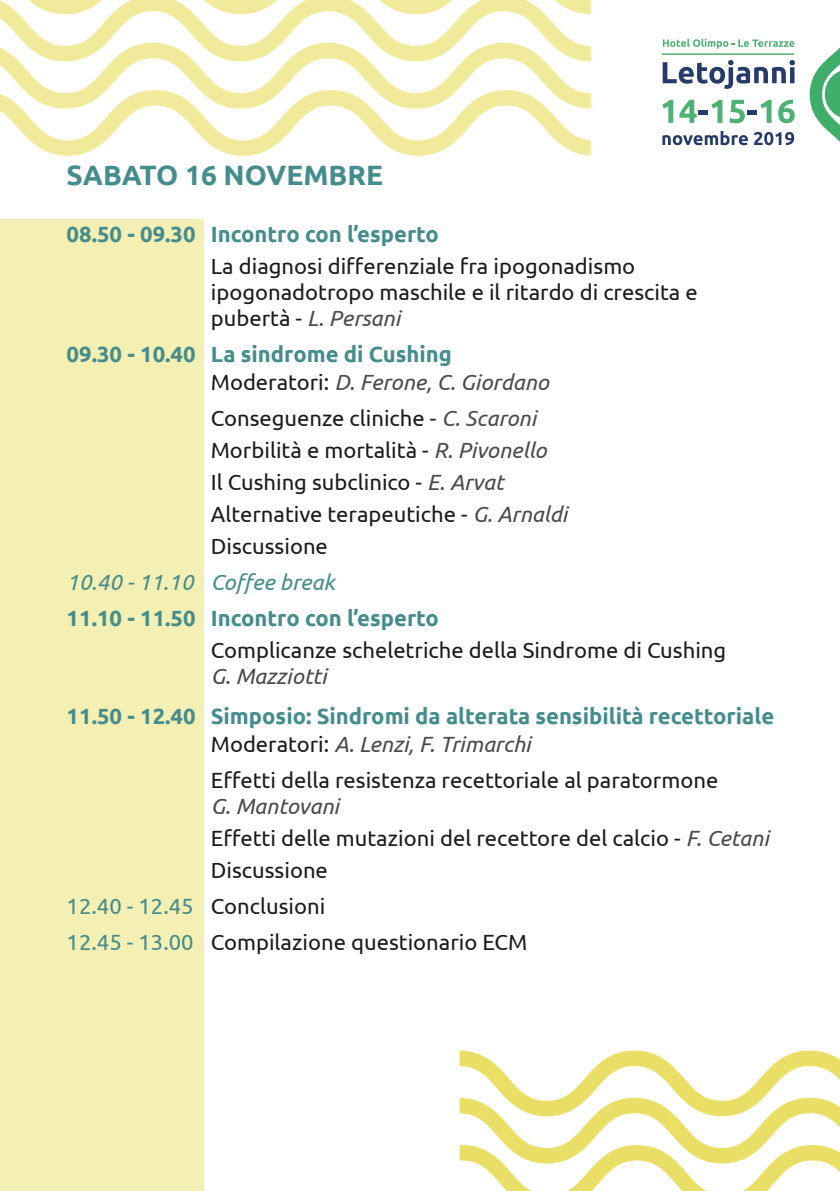
<style>
.page{position:relative;width:840px;height:1191px;background:#fff}
.page>*{position:absolute;margin:0;border:0;box-sizing:border-box;transform-origin:0 0}
.t1{font:700 28px "Ubuntu";color:#458c8d}
.t2{font:22px/32px "Ubuntu";color:#1b1c20}
.t3{font:700 22px/28px "Ubuntu";color:#458c8d}
.t4{font:italic 22px "Ubuntu";color:#458c8d}
.t5{font:italic 22px "Ubuntu";color:#4c4a4e}
.s1{font-style:italic;color:#4c4a4e}
.s2{font-weight:400;color:#1b1c20}
.s3{font-weight:400;font-style:italic;color:#4c4a4e}
.s4{color:#458c8d}
</style>
<div class="page">
<div style="left:0;top:220px;width:203px;height:971px;background:#f4efb3"></div>
<svg style="left:0;top:0;width:590px;height:156px"></svg>
<svg style="left:459px;top:1050px;width:381px;height:141px"></svg>
<svg style="left:809px;top:47px;width:31px;height:95px"></svg>
<svg style="left:662px;top:39px;width:132px;height:10px"></svg>
<svg style="left:662px;top:60px;width:132px;height:29px"></svg>
<svg style="left:662px;top:100px;width:11px;height:23px"></svg>
<svg style="left:679px;top:100px;width:43px;height:23px"></svg>
<svg style="left:729px;top:100px;width:42px;height:23px"></svg>
<svg style="left:778px;top:100px;width:16px;height:23px"></svg>
<svg style="left:662px;top:131px;width:85px;height:14px"></svg>
<svg style="left:754px;top:132px;width:39px;height:13px"></svg>
<hr style="left:661px;top:53px;width:132px;height:2px;background:#4cb173">
<p class="t1" style="left:67px;top:158px;width:318px">SABATO 16 NOVEMBRE</p>
<p class="t3" style="left:67px;top:219px;width:373px">08.50 - 09.30 Incontro con l’esperto</p>
<p class="t2" style="left:211px;top:252px;width:488px;line-height:26px">La diagnosi differenziale fra ipogonadismo ipogonadotropo maschile e il ritardo di crescita e pubertà - <span class="s1">L. Persani</span></p>
<p class="t3" style="left:211px;top:339px;width:339px;text-indent:-144px">09.30 - 10.40 La sindrome di Cushing<br><span class="s2">Moderatori:</span> <span class="s3">D. Ferone, C. Giordano</span></p>
<p class="t2" style="left:211px;top:401px;width:358px">Conseguenze cliniche - <span class="s1">C. Scaroni<br></span>Morbilità e mortalità - <span class="s1">R. Pivonello<br></span>Il Cushing subclinico - <span class="s1">E. Arvat<br></span>Alternative terapeutiche - <span class="s1">G. Arnaldi<br></span>Discussione</p>
<p class="t4" style="left:67px;top:568px;width:270px">10.40 - 11.10 Coffee break</p>
<p class="t3" style="left:67px;top:603px;width:373px">11.10 - 11.50 Incontro con l’esperto</p>
<p class="t2" style="left:211px;top:633px;width:516px">Complicanze scheletriche della Sindrome di Cushing</p>
<p class="t5" style="left:211px;top:662px;width:117px">G. Mazziotti</p>
<p class="t3" style="left:211px;top:701px;width:564px;text-indent:-144px">11.50 - 12.40 Simposio: Sindromi da alterata sensibilità recettoriale<br><span class="s2">Moderatori:</span> <span class="s3">A. Lenzi, F. Trimarchi</span></p>
<p class="t2" style="left:211px;top:763px;width:509px">Effetti della resistenza recettoriale al paratormone</p>
<p class="t2" style="left:211px;top:789px;width:559px"><span class="s1">G. Mantovani<br></span>Effetti delle mutazioni del recettore del calcio - <span class="s1">F. Cetani<br></span>Discussione</p>
<p class="t2" style="left:67px;top:887px;width:462px;line-height:36px"><span class="s4">12.40 - 12.45</span> Conclusioni<br><span class="s4">12.45 - 13.00</span> Compilazione questionario ECM</p>
</div>
